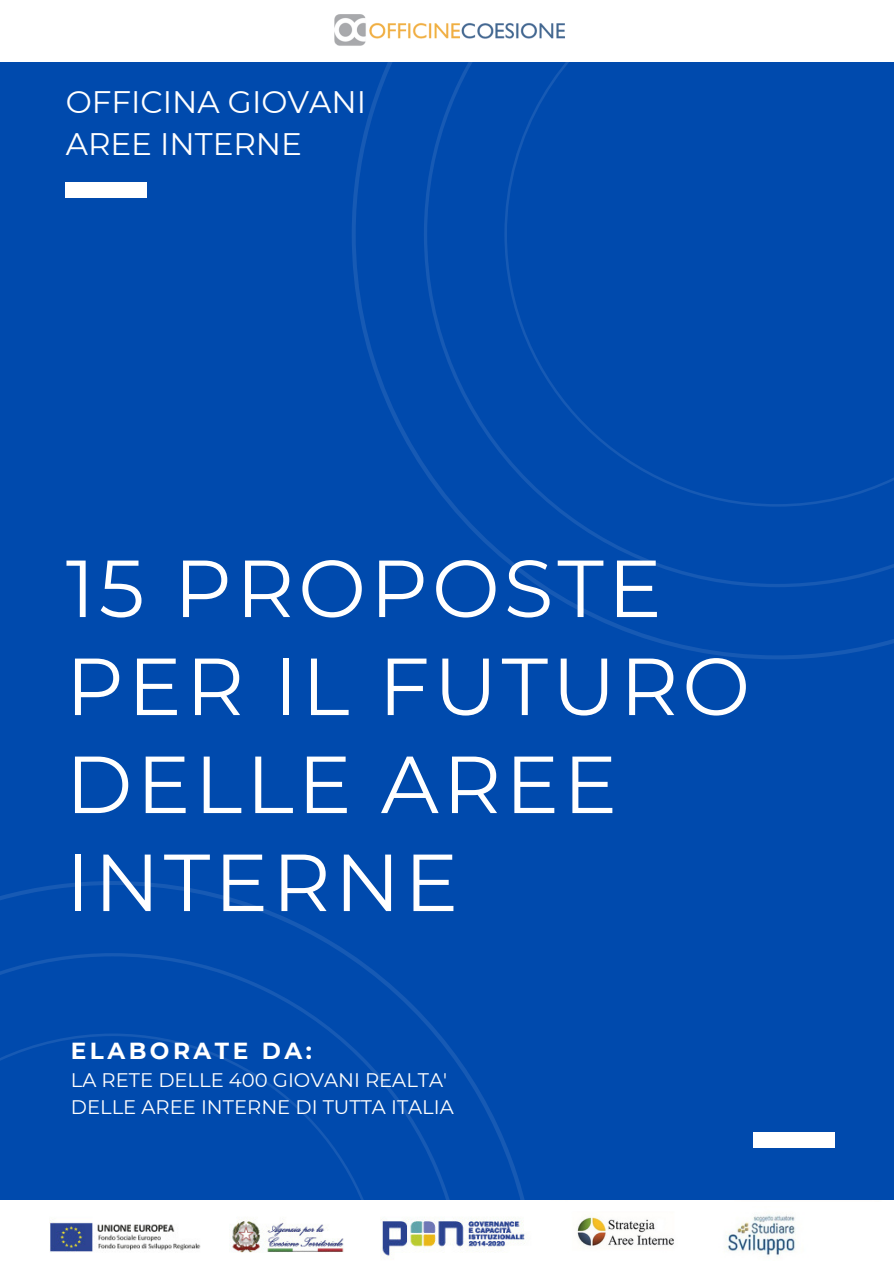
<style>
.page{position:relative;width:894px;height:1264px;background:#fff}
.page>*{position:absolute;margin:0;border:0;box-sizing:border-box;transform-origin:0 0}
.t1{font:80.7px/97.9px "Montserrat";letter-spacing:.05em;color:#fff}
.t2{font:31.05px/42.8px "Montserrat";color:#fff}
.t3{font:700 23.25px "Montserrat";letter-spacing:.15em;color:#fff}
.t4{font:19.5px/27px "Montserrat";color:#fff}
</style>
<div class="page">
<div style="left:0;top:0;width:893px;height:1263px;background:#004aad"></div>
<svg style="left:0;top:881px;width:525px;height:319px"></svg>
<svg style="left:352px;top:62px;width:541px;height:597px"></svg>
<div style="left:66px;top:182px;width:81px;height:16px;background:#fff"></div>
<div style="left:752px;top:1132px;width:82px;height:16px;background:#fff"></div>
<img style="left:0;top:1200px;width:598px;height:2px">
<img style="left:598px;top:1200px;width:122px;height:2px">
<img style="left:720px;top:1200px;width:173px;height:2px">
<div style="left:0;top:0;width:893px;height:62px;background:#fff"></div>
<div style="left:0;top:1202px;width:893px;height:61px;background:#fff"></div>
<img style="left:49px;top:1217px;width:476px;height:40px">
<img style="left:577px;top:1216px;width:97px;height:30px">
<img style="left:725px;top:1214px;width:71px;height:42px">
<img style="left:334px;top:14px;width:231px;height:32px">
<h2 class="t2" style="left:66px;top:80px;width:302px">OFFICINA GIOVANI<br>AREE INTERNE</h2>
<h1 class="t1" style="left:66px;top:539px;width:685px">15 PROPOSTE<br>PER IL FUTURO<br>DELLE AREE<br>INTERNE</h1>
<p class="t3" style="left:71px;top:1036px;width:242px">ELABORATE DA:</p>
<p class="t4" style="left:71px;top:1066px;width:384px">LA RETE DELLE 400 GIOVANI REALTA'<br>DELLE AREE INTERNE DI TUTTA ITALIA</p>
</div>
